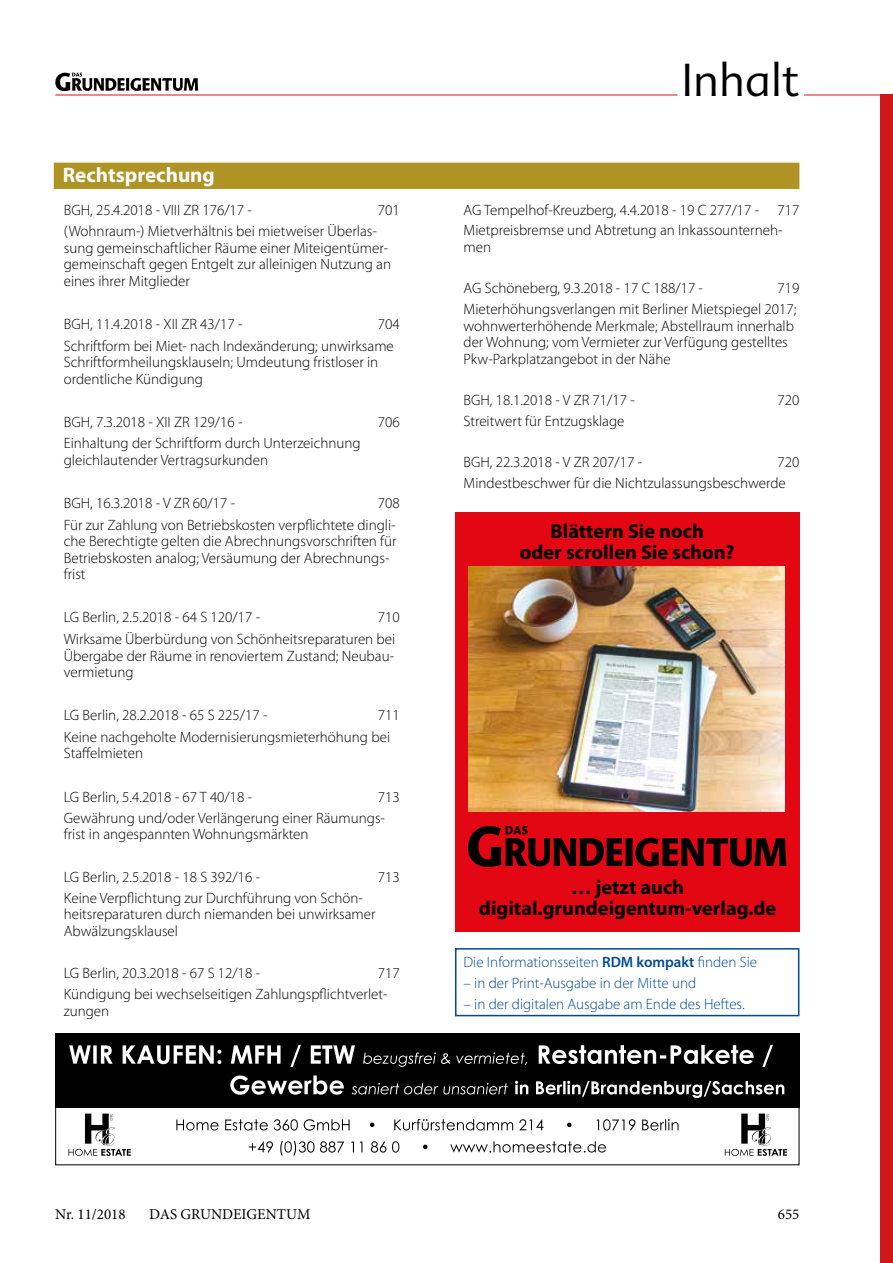
<style>
.page{position:relative;width:893px;height:1263px;background:#fff}
.page>*{position:absolute;margin:0;border:0;box-sizing:border-box;transform-origin:0 0}
.t1{font:300 45px "Advert";color:#000}
.t2{font:700 21px "Myriad Pro";color:#fff}
.t3{font:700 20.25px/21px "Myriad Pro";color:#000;text-align:center}
.t4{font:300 15px/16.5px "Myriad Pro";color:#000}
.t5{font:300 15px "Myriad Pro";color:#004994}
.t6{font:15px "Minion Pro";color:#000}
.s1{font-weight:600}
</style>
<div class="page">
<div style="left:880px;top:95px;width:13px;height:1168px;background:#cd171a"></div>
<svg style="left:55px;top:73px;width:143px;height:18px"></svg>
<hr style="left:55px;top:95px;width:622px;height:1px;background:#cd171a">
<hr style="left:804px;top:95px;width:89px;height:1px;background:#cd171a">
<div style="left:54px;top:163px;width:745px;height:26px;background:#af9425"></div>
<div style="left:455px;top:948px;width:344px;height:68px;border:2px solid #004994"></div>
<svg style="left:176px;top:1119px;width:503px;height:11px"></svg>
<svg style="left:249px;top:1141px;width:357px;height:14px"></svg>
<div style="left:55px;top:1033px;width:744px;height:75px;background:#000"></div>
<svg style="left:230px;top:1075px;width:554px;height:23px"></svg>
<svg style="left:69px;top:1045px;width:704px;height:22px"></svg>
<svg style="left:68px;top:1113px;width:63px;height:43px"></svg>
<svg style="left:725px;top:1113px;width:62px;height:43px"></svg>
<div style="left:455px;top:512px;width:344px;height:420px;background:#e30613"></div>
<svg style="left:468px;top:826px;width:318px;height:41px"></svg>
<img style="left:468px;top:566px;width:317px;height:245px">
<h2 class="t2" style="left:63px;top:162px;width:154px">Rechtsprechung</h2>
<p class="t4" style="left:64px;top:201px;width:190px">BGH, 25.4.2018 - VIII ZR 176/17 -</p>
<p class="t4" style="left:378px;top:201px;width:23px">701</p>
<p class="t4" style="left:64px;top:223px;width:329px">(Wohnraum-) Mietverhältnis bei mietweiser Überlas&shy;sung gemeinschaftlicher Räume einer Miteigentümer&shy;gemeinschaft gegen Entgelt zur alleinigen Nutzung an eines ihrer Mitglieder</p>
<p class="t4" style="left:64px;top:316px;width:180px">BGH, 11.4.2018 - XII ZR 43/17 -</p>
<p class="t4" style="left:64px;top:313px;width:337px;line-height:21.6px;text-indent:314px">704<br>Schriftform bei Miet- nach Indexänderung; unwirksame</p>
<p class="t4" style="left:64px;top:354px;width:316px">Schriftformheilungsklauseln; Umdeutung fristloser in ordentliche Kündigung</p>
<p class="t4" style="left:64px;top:413px;width:180px">BGH, 7.3.2018 - XII ZR 129/16 -</p>
<p class="t4" style="left:378px;top:413px;width:23px">706</p>
<p class="t4" style="left:64px;top:435px;width:298px">Einhaltung der Schriftform durch Unterzeichnung gleichlautender Vertragsurkunden</p>
<p class="t4" style="left:64px;top:495px;width:173px">BGH, 16.3.2018 - V ZR 60/17 -</p>
<p class="t4" style="left:64px;top:492px;width:337px;line-height:21.6px;text-align:right">708<br>Für zur Zahlung von Betriebskosten verpflichtete dingli-</p>
<p class="t4" style="left:64px;top:533px;width:334px">che Berechtigte gelten die Abrechnungsvorschriften für<br>Betriebskosten analog; Versäumung der Abrechnungs&shy;frist</p>
<p class="t4" style="left:64px;top:609px;width:198px">LG Berlin, 2.5.2018 - 64 S 120/17 -</p>
<p class="t4" style="left:64px;top:606px;width:337px;line-height:21.6px;text-align:right">710<br>Wirksame Überbürdung von Schönheitsreparaturen bei</p>
<p class="t4" style="left:64px;top:647px;width:332px">Übergabe der Räume in renoviertem Zustand; Neubau&shy;vermietung</p>
<p class="t4" style="left:64px;top:707px;width:205px">LG Berlin, 28.2.2018 - 65 S 225/17 -</p>
<p class="t4" style="left:64px;top:704px;width:337px;line-height:21.6px;text-indent:314px">711<br>Keine nachgeholte Modernisierungsmieterhöhung bei</p>
<p class="t4" style="left:64px;top:745px;width:81px">Staffelmieten</p>
<p class="t4" style="left:64px;top:788px;width:190px">LG Berlin, 5.4.2018 - 67 T 40/18 -</p>
<p class="t4" style="left:64px;top:786px;width:337px;line-height:21.1px;text-indent:314px">713<br>Gewährung und/oder Verlängerung einer Räumungs-</p>
<p class="t4" style="left:64px;top:826px;width:246px">frist in angespannten Wohnungsmärkten</p>
<p class="t4" style="left:64px;top:868px;width:198px">LG Berlin, 2.5.2018 - 18 S 392/16 -</p>
<p class="t4" style="left:378px;top:868px;width:23px">713</p>
<p class="t4" style="left:64px;top:889px;width:313px">Keine Verpflichtung zur Durchführung von Schön&shy;heitsreparaturen durch niemanden bei unwirksamer<br>Abwälzungsklausel</p>
<p class="t4" style="left:64px;top:965px;width:198px">LG Berlin, 20.3.2018 - 67 S 12/18 -</p>
<p class="t4" style="left:64px;top:962px;width:337px;line-height:21.1px;text-indent:314px">717<br>Kündigung bei wechselseitigen Zahlungspflichtverlet-</p>
<p class="t4" style="left:64px;top:1002px;width:47px">zungen</p>
<h1 class="t1" style="left:681px;top:54px;width:119px">Inhalt</h1>
<p class="t4" style="left:463px;top:199px;width:337px;line-height:20.7px">AG Tempelhof-Kreuzberg, 4.4.2018 - 19 C 277/17 - 717<br>Mietpreisbremse und Abtretung an Inkassounterneh-</p>
<p class="t4" style="left:463px;top:238px;width:29px">men</p>
<p class="t4" style="left:463px;top:280px;width:241px">AG Schöneberg, 9.3.2018 - 17 C 188/17 -</p>
<p class="t4" style="left:463px;top:278px;width:337px;line-height:20.7px;text-align:right">719<br>Mieterhöhungsverlangen mit Berliner Mietspiegel 2017;</p>
<p class="t4" style="left:463px;top:317px;width:332px">wohnwerterhöhende Merkmale; Abstellraum innerhalb der Wohnung; vom Vermieter zur Verfügung gestelltes<br>Pkw-Parkplatzangebot in der Nähe</p>
<p class="t4" style="left:463px;top:392px;width:173px">BGH, 18.1.2018 - V ZR 71/17 -</p>
<p class="t4" style="left:777px;top:392px;width:23px">720</p>
<p class="t4" style="left:463px;top:412px;width:162px">Streitwert für Entzugsklage</p>
<p class="t4" style="left:463px;top:454px;width:180px">BGH, 22.3.2018 - V ZR 207/17 -</p>
<p class="t4" style="left:463px;top:452px;width:337px;line-height:20.7px;text-indent:314px">720<br>Mindestbeschwer für die Nichtzulassungsbeschwerde</p>
<h3 class="t3" style="left:520px;top:520px;width:216px">Blättern Sie noch<br>oder scrollen Sie schon?</h3>
<h3 class="t3" style="left:479px;top:876px;width:299px">… jetzt auch digital.grundeigentum-verlag.de</h3>
<p class="t5" style="left:463px;top:953px;width:295px">Die Informationsseiten <span class="s1">RDM kompakt</span> finden Sie</p>
<p class="t5" style="left:463px;top:974px;width:234px">– in der Print-Ausgabe in der Mitte und</p>
<p class="t5" style="left:463px;top:995px;width:283px">– in der digitalen Ausgabe am Ende des Heftes.</p>
<p class="t6" style="left:55px;top:1204px;width:72px">Nr. 11/2018</p>
<p class="t6" style="left:149px;top:1204px;width:163px">DAS GRUNDEIGENTUM</p>
<p class="t6" style="left:778px;top:1204px;width:23px">655</p>
</div>
